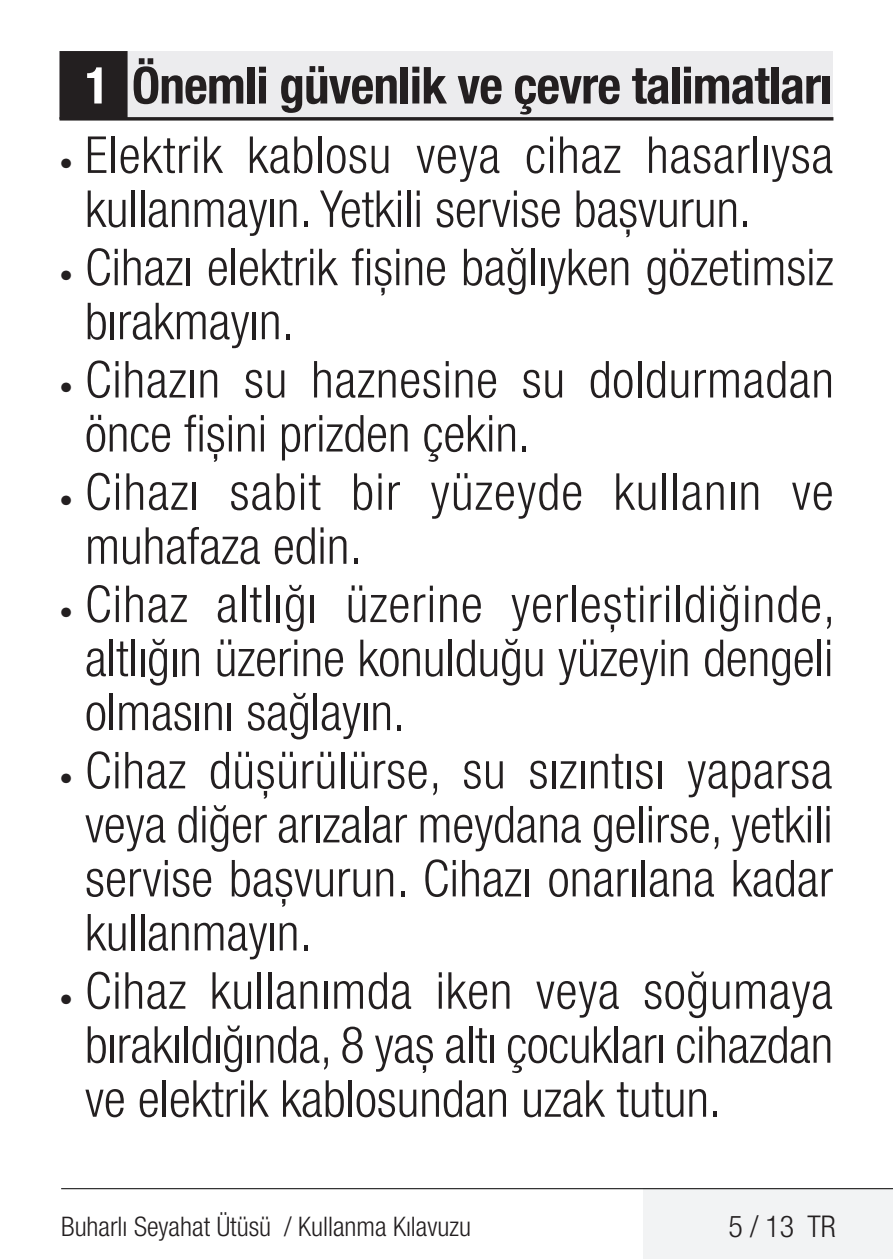
<style>
.page{position:relative;width:893px;height:1259px;background:#fff}
.page>*{position:absolute;margin:0;border:0;box-sizing:border-box;transform-origin:0 0}
.t1{font:300 condensed 51px/54px "Helvetica Neue LT Pro";color:#231f20}
.t2{font:300 condensed 51px/54px "Helvetica Neue LT Pro";letter-spacing:.025em;color:#231f20}
.t3{font:700 condensed 51px "Helvetica Neue LT Pro";letter-spacing:-.015em;color:#231f20}
.t4{font:300 condensed 30px "Helvetica Neue LT Pro";color:#231f20}
.t5{font:300 condensed 27px "Helvetica Neue LT Pro";color:#231f20}
.s1{color:#fff}
.s2{font-weight:700;font-size:27px}
</style>
<div class="page">
<div style="left:644px;top:1188px;width:249px;height:71px;background:#f2f3f4"></div>
<hr style="left:61px;top:1188px;width:832px;height:1px;background:#000">
<div style="left:60px;top:51px;width:773px;height:68px;background:#ececee"></div>
<hr style="left:60px;top:117px;width:773px;height:3px;background:#231f20">
<div style="left:61px;top:53px;width:65px;height:65px;background:#231f20"></div>
<div style="left:60px;top:51px;width:68px;height:68px;border:3px solid #231f20"></div>
<p class="t3" style="left:85px;top:54px;width:749px"><span class="s1">1</span> Önemli güvenlik ve çevre talimatları</p>
<p class="t1" style="left:85px;top:127px;width:750px;text-indent:-26px"><span class="s2">•</span> Elektrik kablosu veya cihaz hasarlıysa kullanmayın. Yetkili servise başvurun.</p>
<p class="t1" style="left:85px;top:240px;width:750px;text-indent:-26px"><span class="s2">•</span> Cihazı elektrik fişine bağlıyken gözetimsiz bırakmayın.</p>
<p class="t1" style="left:85px;top:352px;width:750px;text-indent:-26px"><span class="s2">•</span> Cihazın su haznesine su doldurmadan önce fişini prizden çekin.</p>
<p class="t2" style="left:85px;top:464px;width:750px;text-indent:-26px"><span class="s2">•</span> Cihazı sabit bir yüzeyde kullanın ve muhafaza edin.</p>
<p class="t1" style="left:85px;top:576px;width:752px;text-align:justify;text-indent:-26px"><span class="s2">•</span> Cihaz altlığı üzerine yerleştirildiğinde, altlığın üzerine konulduğu yüzeyin dengeli olmasını sağlayın.</p>
<p class="t1" style="left:85px;top:743px;width:749px;text-align:justify;text-indent:-26px"><span class="s2">•</span> Cihaz düşürülürse, su sızıntısı yaparsa veya diğer arızalar meydana gelirse, yetkili servise başvurun. Cihazı onarılana kadar kullanmayın.</p>
<p class="t1" style="left:85px;top:963px;width:750px;text-align:justify;text-indent:-26px"><span class="s2">•</span> Cihaz kullanımda iken veya soğumaya bırakıldığında, 8 yaş altı çocukları cihazdan ve elektrik kablosundan uzak tutun.</p>
<p class="t5" style="left:61px;top:1210px;width:411px">Buharlı Seyahat Ütüsü / Kullanma Kılavuzu</p>
<p class="t4" style="left:728px;top:1208px;width:109px">5 / 13 TR</p>
</div>
